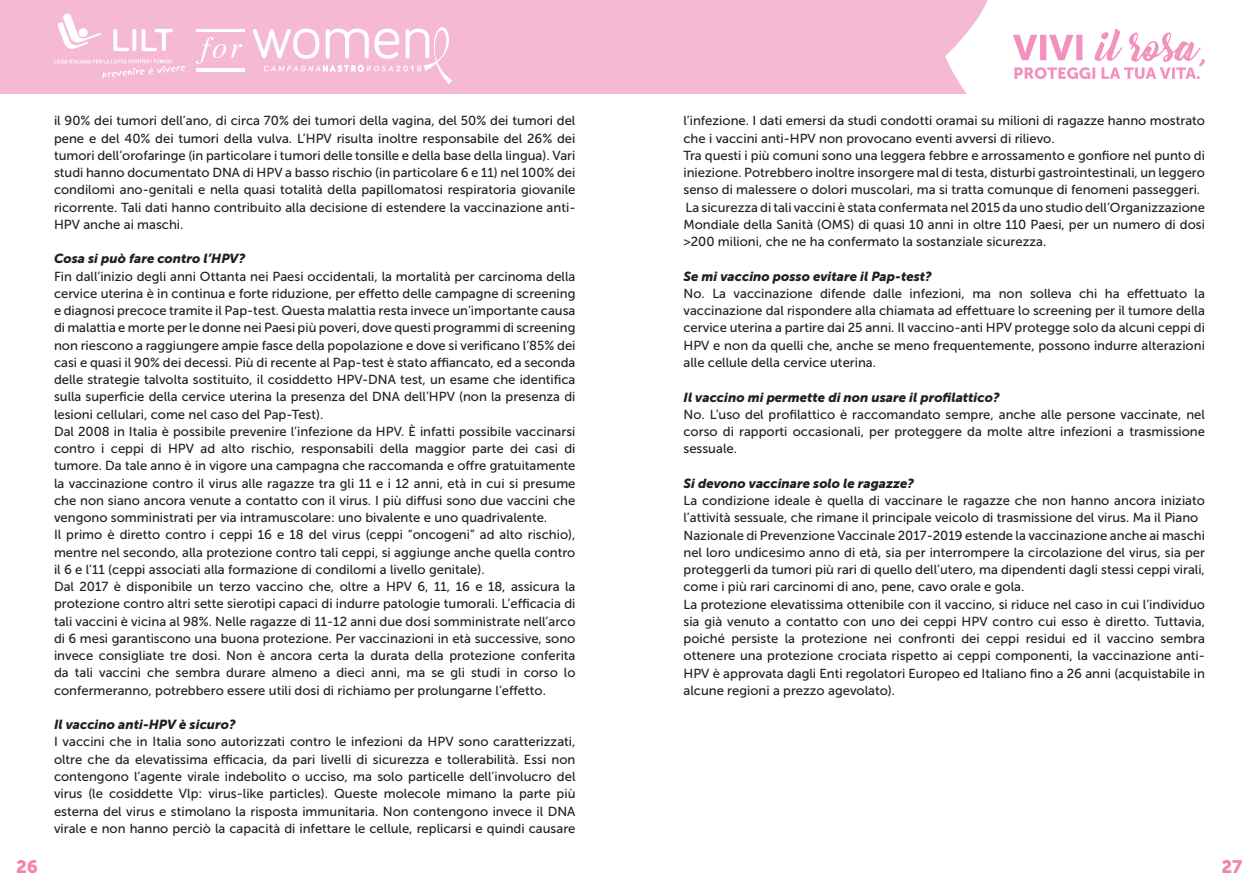
<style>
.page{position:relative;width:1259px;height:893px;background:#fff}
.page>*{position:absolute;margin:0;border:0;box-sizing:border-box;transform-origin:0 0}
.t1{font:18px "Museo Sans 900";color:#f386a4}
.t2{font:13.05px/17.2px "Museo Sans 500";color:#231f20;text-align:justify}
.t3{font:italic 13.05px "Museo Sans 900";color:#231f20}
</style>
<div class="page">
<div style="left:0;top:0;width:883px;height:94px;background:#f6b9d4"></div>
<svg style="left:57px;top:13px;width:44px;height:37px"></svg>
<svg style="left:113px;top:29px;width:60px;height:22px"></svg>
<svg style="left:55px;top:59px;width:130px;height:20px;background:#f7c1d9"></svg>
<hr style="left:196px;top:29px;width:48px;height:1px;background:#fff">
<hr style="left:196px;top:30px;width:48px;height:2px;background:#fff">
<hr style="left:196px;top:69px;width:48px;height:1px;background:#fff">
<hr style="left:196px;top:70px;width:48px;height:1px;background:#fff">
<svg style="left:196px;top:37px;width:46px;height:27px"></svg>
<svg style="left:253px;top:23px;width:201px;height:61px"></svg>
<svg style="left:883px;top:0;width:104px;height:94px"></svg>
<svg style="left:1013px;top:29px;width:192px;height:50px"></svg>
<p class="t2" style="left:54px;top:112px;width:523px">il 90% dei tumori dell’ano, di circa 70% dei tumori della vagina, del 50% dei tumori del pene e del 40% dei tumori della vulva. L’HPV risulta inoltre responsabile del 26% dei tumori dell’orofaringe (in particolare i tumori delle tonsille e della base della lingua). Vari studi hanno documentato DNA di HPV a basso rischio (in particolare 6 e 11) nel 100% dei condilomi ano-genitali e nella quasi totalità della papillomatosi respiratoria giovanile ricorrente. Tali dati hanno contribuito alla decisione di estendere la vaccinazione anti-HPV anche ai maschi.</p>
<p class="t3" style="left:54px;top:251px;width:193px">Cosa si può fare contro l’HPV?</p>
<p class="t2" style="left:54px;top:268px;width:523px;text-align:left">Fin dall’inizio degli anni Ottanta nei Paesi occidentali, la mortalità per carcinoma della cervice uterina è in continua e forte riduzione, per effetto delle campagne di screening e diagnosi precoce tramite il Pap-test. Questa malattia resta invece un’importante causa di malattia e morte per le donne nei Paesi più poveri, dove questi programmi di screening non riescono a raggiungere ampie fasce della popolazione e dove si verificano l’85% dei casi e quasi il 90% dei decessi. Più di recente al Pap-test è stato affiancato, ed a seconda delle strategie talvolta sostituito, il cosiddetto HPV-DNA test, un esame che identifica sulla superficie della cervice uterina la presenza del DNA dell’HPV (non la presenza di lesioni cellulari, come nel caso del Pap-Test).<br>Dal 2008 in Italia è possibile prevenire l’infezione da HPV. È infatti possibile vaccinarsi contro i ceppi di HPV ad alto rischio, responsabili della maggior parte dei casi di tumore. Da tale anno è in vigore una campagna che raccomanda e offre gratuitamente la vaccinazione contro il virus alle ragazze tra gli 11 e i 12 anni, età in cui si presume che non siano ancora venute a contatto con il virus. I più diffusi sono due vaccini che vengono somministrati per via intramuscolare: uno bivalente e uno quadrivalente.<br>Il primo è diretto contro i ceppi 16 e 18 del virus (ceppi “oncogeni” ad alto rischio), mentre nel secondo, alla protezione contro tali ceppi, si aggiunge anche quella contro il 6 e l’11 (ceppi associati alla formazione di condilomi a livello genitale).<br>Dal 2017 è disponibile un terzo vaccino che, oltre a HPV 6, 11, 16 e 18, assicura la protezione contro altri sette sierotipi capaci di indurre patologie tumorali. L’efficacia di tali vaccini è vicina al 98%. Nelle ragazze di 11-12 anni due dosi somministrate nell’arco di 6 mesi garantiscono una buona protezione. Per vaccinazioni in età successive, sono invece consigliate tre dosi. Non è ancora certa la durata della protezione conferita da tali vaccini che sembra durare almeno a dieci anni, ma se gli studi in corso lo confermeranno, potrebbero essere utili dosi di richiamo per prolungarne l’effetto.</p>
<p class="t3" style="left:54px;top:717px;width:183px">Il vaccino anti-HPV è sicuro?</p>
<p class="t2" style="left:54px;top:733px;width:523px">I vaccini che in Italia sono autorizzati contro le infezioni da HPV sono caratterizzati, oltre che da elevatissima efficacia, da pari livelli di sicurezza e tollerabilità. Essi non contengono l’agente virale indebolito o ucciso, ma solo particelle dell’involucro del virus (le cosiddette Vlp: virus-like particles). Queste molecole mimano la parte più esterna del virus e stimolano la risposta immunitaria. Non contengono invece il DNA virale e non hanno perciò la capacità di infettare le cellule, replicarsi e quindi causare</p>
<p class="t2" style="left:683px;top:112px;width:523px;text-align:left">l’infezione. I dati emersi da studi condotti oramai su milioni di ragazze hanno mostrato che i vaccini anti-HPV non provocano eventi avversi di rilievo.<br>Tra questi i più comuni sono una leggera febbre e arrossamento e gonfiore nel punto di iniezione. Potrebbero inoltre insorgere mal di testa, disturbi gastrointestinali, un leggero senso di malessere o dolori muscolari, ma si tratta comunque di fenomeni passeggeri.<br>La sicurezza di tali vaccini è stata confermata nel 2015 da uno studio dell’Organizzazione Mondiale della Sanità (OMS) di quasi 10 anni in oltre 110 Paesi, per un numero di dosi &gt;200 milioni, che ne ha confermato la sostanziale sicurezza.</p>
<p class="t3" style="left:683px;top:269px;width:250px">Se mi vaccino posso evitare il Pap-test?</p>
<p class="t2" style="left:683px;top:285px;width:523px">No. La vaccinazione difende dalle infezioni, ma non solleva chi ha effettuato la vaccinazione dal rispondere alla chiamata ad effettuare lo screening per il tumore della cervice uterina a partire dai 25 anni. Il vaccino-anti HPV protegge solo da alcuni ceppi di HPV e non da quelli che, anche se meno frequentemente, possono indurre alterazioni alle cellule della cervice uterina.</p>
<p class="t3" style="left:683px;top:389px;width:317px">Il vaccino mi permette di non usare il profilattico?</p>
<p class="t2" style="left:683px;top:406px;width:523px">No. L’uso del profilattico è raccomandato sempre, anche alle persone vaccinate, nel corso di rapporti occasionali, per proteggere da molte altre infezioni a trasmissione sessuale.</p>
<p class="t3" style="left:683px;top:476px;width:232px">Si devono vaccinare solo le ragazze?</p>
<p class="t2" style="left:683px;top:492px;width:523px;text-align:left">La condizione ideale è quella di vaccinare le ragazze che non hanno ancora iniziato l’attività sessuale, che rimane il principale veicolo di trasmissione del virus. Ma il Piano Nazionale di Prevenzione Vaccinale 2017-2019 estende la vaccinazione anche ai maschi nel loro undicesimo anno di età, sia per interrompere la circolazione del virus, sia per proteggerli da tumori più rari di quello dell’utero, ma dipendenti dagli stessi ceppi virali, come i più rari carcinomi di ano, pene, cavo orale e gola.<br>La protezione elevatissima ottenibile con il vaccino, si riduce nel caso in cui l’individuo sia già venuto a contatto con uno dei ceppi HPV contro cui esso è diretto. Tuttavia, poiché persiste la protezione nei confronti dei ceppi residui ed il vaccino sembra ottenere una protezione crociata rispetto ai ceppi componenti, la vaccinazione anti-HPV è approvata dagli Enti regolatori Europeo ed Italiano fino a 26 anni (acquistabile in alcune regioni a prezzo agevolato).</p>
<h1 class="t1" style="left:16px;top:856px;width:23px">26</h1>
<h1 class="t1" style="left:1221px;top:856px;width:23px">27</h1>
</div>
